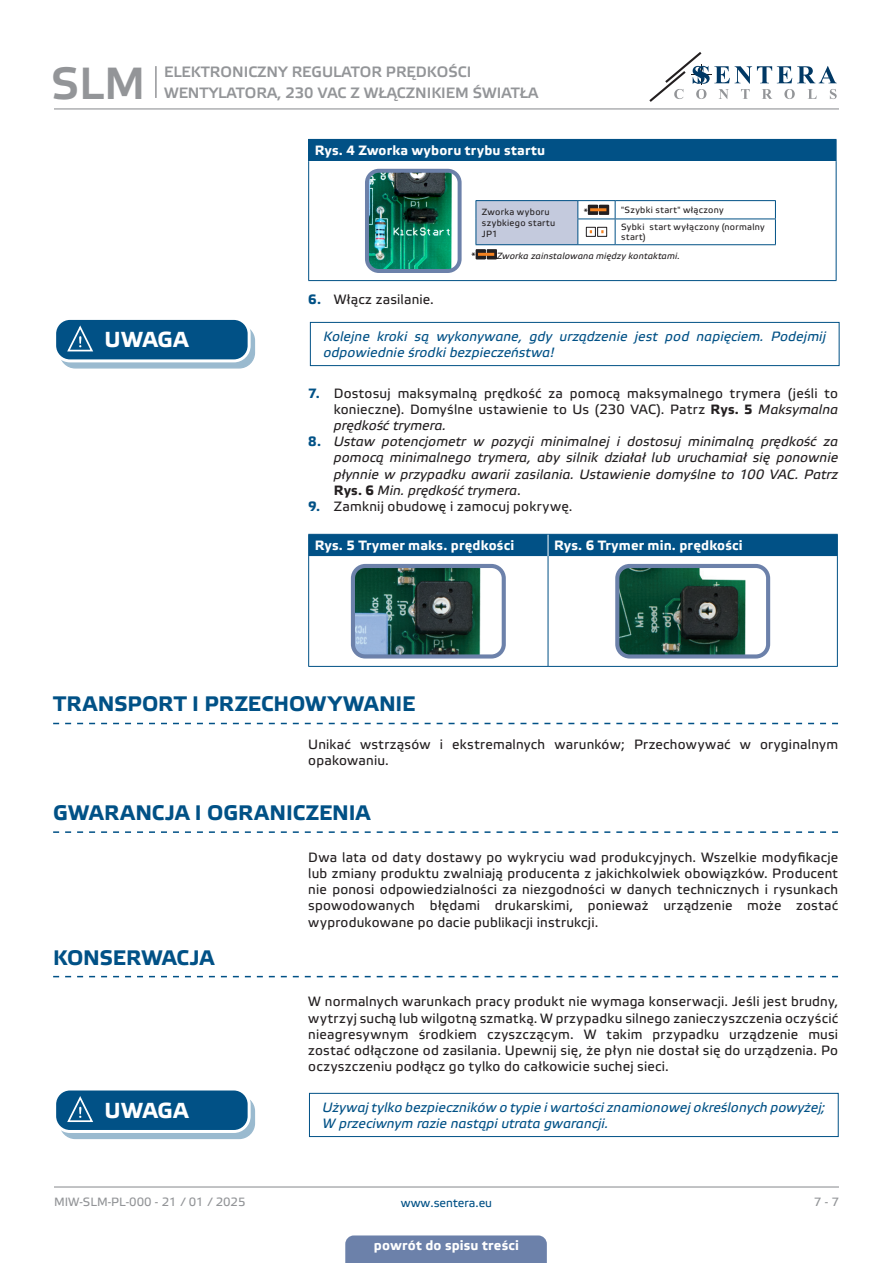
<style>
.page{position:relative;width:893px;height:1263px;background:#fff}
.page>*{position:absolute;margin:0;border:0;box-sizing:border-box;transform-origin:0 0}
.t1{font:45px "Etelka Medium Pro";color:#939598}
.t2{font:700 21.75px "Etelka Text Pro";letter-spacing:.005em;color:#fff}
.t3{font:700 21px "Etelka Text Pro";color:#015186}
.t4{font:15px/21px "Etelka Medium Pro";color:#939598}
.body{font:13.5px/16.2px "Etelka Text Pro";letter-spacing:.015em;color:#231f20;text-align:justify}
.t5{font:italic 13.5px/16.2px "Etelka Text Pro";letter-spacing:.005em;color:#231f20;text-align:justify}
.attention{font:italic 13.5px/16.2px "Etelka Text Pro";letter-spacing:.01em;color:#015186}
.table_text{font:700 13.5px "Etelka Text Pro";letter-spacing:.02em;color:#fff}
.t6{font:12px "Etelka Text Pro";color:#939598}
.t7{font:12px "Etelka Text Pro";color:#015186}
.table_text-2{font:9px/10.8px "Etelka Text Pro";letter-spacing:.035em;color:#231f20}
.body-2{font:italic 9px "Etelka Text Pro";letter-spacing:.02em;color:#231f20}
.s1{font-weight:700;color:#015186}
.s2{font-style:normal}
.s3{font-weight:700}
.s4{font-style:italic}
.s5{font-weight:700;font-style:normal;color:#015186}
.s6{font-weight:700;font-style:normal}
</style>
<div class="page">
<hr style="left:54px;top:108px;width:785px;height:1px;background:#939598">
<hr style="left:54px;top:1186px;width:785px;height:1px;background:#939598">
<svg style="left:649px;top:52px;width:188px;height:50px"></svg>
<div style="left:345px;top:1235px;width:202px;height:28px;background:#6c81aa"></div>
<div style="left:309px;top:139px;width:527px;height:22px;background:#015186"></div>
<hr style="left:308px;top:139px;width:528px;height:1px;background:#015186">
<svg style="left:308px;top:140px;width:1px;height:21px"></svg>
<svg style="left:836px;top:140px;width:1px;height:21px"></svg>
<hr style="left:308px;top:161px;width:1px;height:119px;background:#015186">
<hr style="left:836px;top:161px;width:1px;height:119px;background:#015186">
<hr style="left:308px;top:280px;width:528px;height:1px;background:#015186">
<img style="left:370px;top:174px;width:87px;height:94px">
<div style="left:365px;top:169px;width:97px;height:104px;border:4px solid #6c81aa;border-radius:12px"></div>
<div style="left:476px;top:201px;width:102px;height:44px;background:#c4cadd"></div>
<svg style="left:476px;top:201px;width:1px;height:43px"></svg>
<hr style="left:476px;top:200px;width:102px;height:1px;background:#015186">
<hr style="left:476px;top:244px;width:102px;height:1px;background:#015186">
<svg style="left:577px;top:201px;width:1px;height:43px"></svg>
<hr style="left:578px;top:200px;width:37px;height:1px;background:#015186">
<hr style="left:577px;top:219px;width:38px;height:1px;background:#015186">
<hr style="left:578px;top:244px;width:37px;height:1px;background:#015186">
<svg style="left:615px;top:201px;width:1px;height:43px"></svg>
<hr style="left:615px;top:200px;width:161px;height:1px;background:#015186">
<svg style="left:775px;top:201px;width:1px;height:43px"></svg>
<hr style="left:615px;top:219px;width:161px;height:1px;background:#015186">
<hr style="left:615px;top:244px;width:161px;height:1px;background:#015186">
<svg style="left:590px;top:207px;width:6px;height:6px"></svg>
<div style="left:588px;top:205px;width:10px;height:10px;border:1px solid #231f20"></div>
<svg style="left:601px;top:207px;width:6px;height:6px"></svg>
<div style="left:599px;top:205px;width:10px;height:10px;border:1px solid #231f20"></div>
<hr style="left:590px;top:208px;width:16px;height:3px;background:#f58220">
<div style="left:586px;top:227px;width:10px;height:10px;border:1px solid #231f20"></div>
<div style="left:597px;top:227px;width:10px;height:10px;border:1px solid #231f20"></div>
<div style="left:476px;top:249px;width:10px;height:10px;border:1px solid #231f20"></div>
<svg style="left:478px;top:251px;width:5px;height:6px"></svg>
<div style="left:476px;top:249px;width:9px;height:10px;border:1px solid #231f20"></div>
<svg style="left:489px;top:251px;width:6px;height:6px"></svg>
<div style="left:487px;top:249px;width:10px;height:10px;border:1px solid #231f20"></div>
<hr style="left:478px;top:253px;width:16px;height:3px;background:#f58220">
<div style="left:60px;top:325px;width:194px;height:43px;background:linear-gradient(to right,#99b9cf,#9bbbd0);border-radius:15px"></div>
<div style="left:59px;top:325px;width:196px;height:44px;border:1px solid #015186;border-radius:15px"></div>
<div style="left:55px;top:318px;width:194px;height:43px;background:#015186;border-radius:15px"></div>
<div style="left:53px;top:317px;width:198px;height:45px;border:3px solid #fff;border-radius:15px"></div>
<svg style="left:66px;top:325px;width:38px;height:37px"></svg>
<div style="left:310px;top:322px;width:529px;height:44px;border:1px solid #015186"></div>
<hr style="left:308px;top:556px;width:1px;height:110px;background:#015186">
<hr style="left:548px;top:556px;width:1px;height:110px;background:#015186">
<hr style="left:837px;top:556px;width:1px;height:110px;background:#015186">
<hr style="left:308px;top:666px;width:240px;height:1px;background:#015186">
<hr style="left:548px;top:666px;width:290px;height:1px;background:#015186">
<div style="left:308px;top:534px;width:530px;height:22px;background:#015186"></div>
<img style="left:356px;top:569px;width:141px;height:84px">
<div style="left:351px;top:564px;width:155px;height:94px;border:4px solid #6c81aa;border-radius:12px"></div>
<img style="left:620px;top:569px;width:141px;height:84px">
<div style="left:615px;top:564px;width:155px;height:94px;border:4px solid #6c81aa;border-radius:12px"></div>
<svg style="left:53px;top:723px;width:785px;height:1px"></svg>
<svg style="left:53px;top:831px;width:785px;height:2px"></svg>
<svg style="left:53px;top:976px;width:785px;height:1px"></svg>
<div style="left:60px;top:1096px;width:194px;height:42px;background:#9abacf;border-radius:15px"></div>
<div style="left:59px;top:1095px;width:196px;height:44px;border:1px solid #015186;border-radius:15px"></div>
<div style="left:55px;top:1089px;width:194px;height:42px;background:#015186;border-radius:15px"></div>
<div style="left:53px;top:1087px;width:198px;height:46px;border:3px solid #fff;border-radius:15px"></div>
<svg style="left:66px;top:1096px;width:38px;height:36px"></svg>
<div style="left:309px;top:1093px;width:530px;height:44px;border:1px solid #015186"></div>
<hr style="left:155px;top:66px;width:2px;height:32px;background:#939598">
<h1 class="t1" style="left:51px;top:59px;width:96px">SLM</h1>
<p class="t4" style="left:164px;top:62px;width:376px">ELEKTRONICZNY REGULATOR PRĘDKOŚCI<br>WENTYLATORA, 230 VAC Z WŁĄCZNIKIEM ŚWIATŁA</p>
<p class="table_text" style="left:315px;top:143px;width:232px">Rys. 4 Zworka wyboru trybu startu</p>
<p class="body" style="left:308px;top:292px;width:127px"><span class="s1">6.</span> Włącz zasilanie.</p>
<p class="table_text-2" style="left:482px;top:207px;width:75px">Zworka wyboru szybkiego startu<br>JP1</p>
<p class="table_text-2" style="left:584px;top:207px;width:6px">*</p>
<p class="table_text-2" style="left:621px;top:205px;width:104px">"Szybki start" włączony</p>
<p class="table_text-2" style="left:621px;top:222px;width:145px">Sybki start wyłączony (normalny start)</p>
<p class="body-2" style="left:472px;top:251px;width:210px"><span class="s2">*</span> Zworka zainstalowana między kontaktami.</p>
<p class="t2" style="left:105px;top:328px;width:86px">UWAGA</p>
<p class="attention" style="left:323px;top:329px;width:504px">Kolejne kroki są wykonywane, gdy urządzenie jest pod napięciem. Podejmij odpowiednie środki bezpieczeństwa!</p>
<p class="body" style="left:334px;top:386px;width:506px;text-indent:-26px"><span class="s1">7.</span> Dostosuj maksymalną prędkość za pomocą maksymalnego trymera (jeśli to konieczne). Domyślne ustawienie to Us (230 VAC). Patrz <span class="s3">Rys. 5</span> <span class="s4">Maksymalna prędkość trymera.</span></p>
<p class="t5" style="left:334px;top:434px;width:506px;text-indent:-26px"><span class="s5">8.</span> Ustaw potencjometr w pozycji minimalnej i dostosuj minimalną prędkość za pomocą minimalnego trymera, aby silnik działał lub uruchamiał się ponownie płynnie w przypadku awarii zasilania. Ustawienie domyślne to 100 VAC. Patrz <span class="s6">Rys. 6</span> Min. prędkość trymera<span class="s2">.</span></p>
<p class="body" style="left:308px;top:499px;width:266px"><span class="s1">9.</span> Zamknij obudowę i zamocuj pokrywę.</p>
<p class="table_text" style="left:315px;top:538px;width:201px">Rys. 5 Trymer maks. prędkości</p>
<p class="table_text" style="left:554px;top:538px;width:190px">Rys. 6 Trymer min. prędkości</p>
<p class="t3" style="left:53px;top:693px;width:364px">TRANSPORT I PRZECHOWYWANIE</p>
<p class="body" style="left:308px;top:737px;width:531px">Unikać wstrząsów i ekstremalnych warunków; Przechowywać w oryginalnym opakowaniu.</p>
<p class="t3" style="left:53px;top:801px;width:319px">GWARANCJA I OGRANICZENIA</p>
<p class="body" style="left:308px;top:850px;width:531px">Dwa lata od daty dostawy po wykryciu wad produkcyjnych. Wszelkie modyfikacje lub zmiany produktu zwalniają producenta z jakichkolwiek obowiązków. Producent nie ponosi odpowiedzialności za niezgodności w danych technicznych i rysunkach spowodowanych błędami drukarskimi, ponieważ urządzenie może zostać wyprodukowane po dacie publikacji instrukcji.</p>
<p class="t3" style="left:53px;top:946px;width:163px">KONSERWACJA</p>
<p class="body" style="left:308px;top:994px;width:531px">W normalnych warunkach pracy produkt nie wymaga konserwacji. Jeśli jest brudny, wytrzyj suchą lub wilgotną szmatką. W przypadku silnego zanieczyszczenia oczyścić nieagresywnym środkiem czyszczącym. W takim przypadku urządzenie musi zostać odłączone od zasilania. Upewnij się, że płyn nie dostał się do urządzenia. Po oczyszczeniu podłącz go tylko do całkowicie suchej sieci.</p>
<p class="t2" style="left:105px;top:1098px;width:86px">UWAGA</p>
<p class="attention" style="left:323px;top:1100px;width:504px">Używaj tylko bezpieczników o typie i wartości znamionowej określonych powyżej;<br>W przeciwnym razie nastąpi utrata gwarancji.</p>
<p class="t6" style="left:54px;top:1195px;width:193px">MIW-SLM-PL-000 - 21 / 01 / 2025</p>
<p class="t7" style="left:401px;top:1196px;width:93px">www.sentera.eu</p>
<p class="t6" style="left:814px;top:1195px;width:27px">7 - 7</p>
<p class="table_text" style="left:374px;top:1238px;width:147px">powrót do spisu treści</p>
</div>
